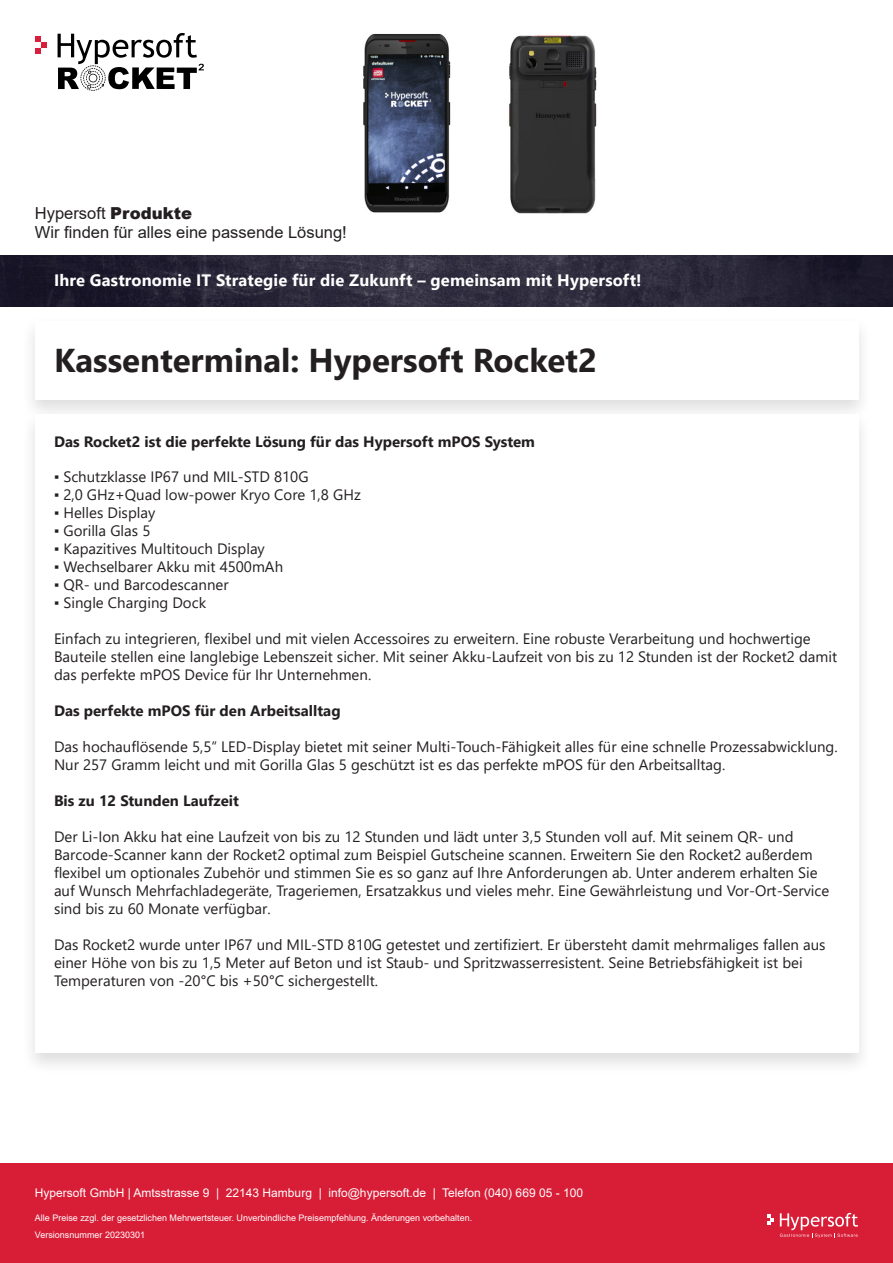
<style>
.page{position:relative;width:893px;height:1263px;background:#fff}
.page>*{position:absolute;margin:0;border:0;box-sizing:border-box;transform-origin:0 0}
.t1{font:700 33px "Segoe UI";color:#231f20}
.t2{font:700 16.5px "Segoe UI";letter-spacing:.01em;color:#fff}
.t3{font:16.5px "Arial";color:#231f20}
.Aufzählung{font:15px/18px "Segoe UI";color:#231f20}
.Aufzählung-2{font:700 15px "Segoe UI";color:#231f20}
.t4{font:12px "Arial";color:#fff}
.t5{font:9px "Arial";color:#fff}
.s1{font-weight:900}
</style>
<div class="page">
<div style="left:21px;top:315px;width:851px;height:107px;background:#231f20;opacity:.15"></div>
<div style="left:35px;top:321px;width:823px;height:79px;background:#fff"></div>
<div style="left:21px;top:409px;width:851px;height:666px;background:#231f20;opacity:.15"></div>
<div style="left:35px;top:414px;width:823px;height:639px;background:#fff"></div>
<img style="left:0;top:255px;width:893px;height:51px">
<div style="left:0;top:1163px;width:893px;height:100px;background:#d81d37"></div>
<svg style="left:767px;top:1215px;width:7px;height:10px"></svg>
<svg style="left:780px;top:1213px;width:78px;height:25px"></svg>
<svg style="left:35px;top:36px;width:12px;height:18px"></svg>
<svg style="left:58px;top:33px;width:146px;height:58px"></svg>
<img style="left:509px;top:35px;width:88px;height:179px">
<img style="left:363px;top:34px;width:88px;height:179px">
<p class="t3" style="left:35px;top:201px;width:159px">Hypersoft <span class="s1">Produkte</span></p>
<p class="t3" style="left:35px;top:221px;width:313px">Wir finden für alles eine passende Lösung!</p>
<p class="t2" style="left:54px;top:264px;width:589px">Ihre Gastronomie IT Strategie für die Zukunft – gemeinsam mit Hypersoft!</p>
<p class="t1" style="left:54px;top:330px;width:545px">Kassenterminal: Hypersoft Rocket2</p>
<p class="Aufzählung-2" style="left:54px;top:428px;width:482px">Das Rocket2 ist die perfekte Lösung für das Hypersoft mPOS System</p>
<p class="Aufzählung" style="left:54px;top:466px;width:256px">▪ Schutzklasse IP67 und MIL-STD 810G</p>
<p class="Aufzählung" style="left:54px;top:484px;width:308px">▪ 2,0 GHz+Quad low-power Kryo Core 1,8 GHz</p>
<p class="Aufzählung" style="left:54px;top:502px;width:103px">▪ Helles Display</p>
<p class="Aufzählung" style="left:54px;top:520px;width:98px">▪ Gorilla Glas 5</p>
<p class="Aufzählung" style="left:54px;top:538px;width:212px">▪ Kapazitives Multitouch Display</p>
<p class="Aufzählung" style="left:54px;top:556px;width:231px">▪ Wechselbarer Akku mit 4500mAh</p>
<p class="Aufzählung" style="left:54px;top:574px;width:176px">▪ QR- und Barcodescanner</p>
<p class="Aufzählung" style="left:54px;top:592px;width:154px">▪ Single Charging Dock</p>
<p class="Aufzählung" style="left:54px;top:628px;width:785px">Einfach zu integrieren, flexibel und mit vielen Accessoires zu erweitern. Eine robuste Verarbeitung und hochwertige<br>Bauteile stellen eine langlebige Lebenszeit sicher. Mit seiner Akku-Laufzeit von bis zu 12 Stunden ist der Rocket2 damit das perfekte mPOS Device für Ihr Unternehmen.</p>
<p class="Aufzählung-2" style="left:54px;top:696px;width:288px">Das perfekte mPOS für den Arbeitsalltag</p>
<p class="Aufzählung" style="left:54px;top:736px;width:785px">Das hochauflösende 5,5“ LED-Display bietet mit seiner Multi-Touch-Fähigkeit alles für eine schnelle Prozessabwicklung.<br>Nur 257 Gramm leicht und mit Gorilla Glas 5 geschützt ist es das perfekte mPOS für den Arbeitsalltag.</p>
<p class="Aufzählung-2" style="left:54px;top:786px;width:186px">Bis zu 12 Stunden Laufzeit</p>
<p class="Aufzählung" style="left:54px;top:826px;width:777px">Der Li-Ion Akku hat eine Laufzeit von bis zu 12 Stunden und lädt unter 3,5 Stunden voll auf. Mit seinem QR- und Barcode-Scanner kann der Rocket2 optimal zum Beispiel Gutscheine scannen. Erweitern Sie den Rocket2 außerdem flexibel um optionales Zubehör und stimmen Sie es so ganz auf Ihre Anforderungen ab. Unter anderem erhalten Sie auf Wunsch Mehrfachladegeräte, Trageriemen, Ersatzakkus und vieles mehr. Eine Gewährleistung und Vor-Ort-Service sind bis zu 60 Monate verfügbar.</p>
<p class="Aufzählung" style="left:54px;top:934px;width:773px">Das Rocket2 wurde unter IP67 und MIL-STD 810G getestet und zertifiziert. Er übersteht damit mehrmaliges fallen aus einer Höhe von bis zu 1,5 Meter auf Beton und ist Staub- und Spritzwasserresistent. Seine Betriebsfähigkeit ist bei<br>Temperaturen von -20°C bis +50°C sichergestellt.</p>
<p class="t4" style="left:35px;top:1184px;width:550px">Hypersoft GmbH | Amtsstrasse 9 | 22143 Hamburg | info@hypersoft.de | Telefon (040) 669 05 - 100</p>
<p class="t5" style="left:35px;top:1212px;width:439px">Alle Preise zzgl. der gesetzlichen Mehrwertsteuer. Unverbindliche Preisempfehlung. Änderungen vorbehalten.</p>
<p class="t5" style="left:35px;top:1228px;width:112px">Versionsnummer 20230301</p>
</div>
